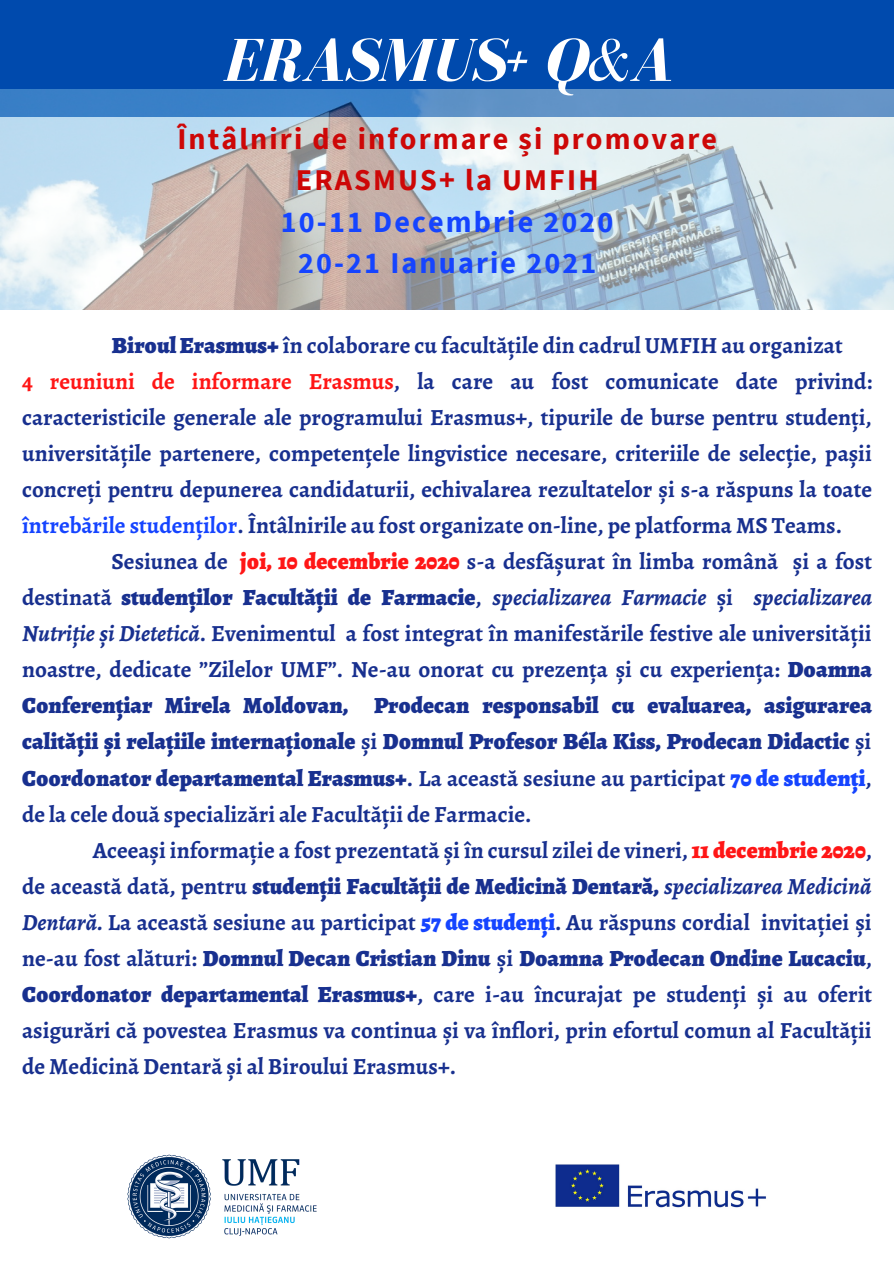
<style>
.page{position:relative;width:894px;height:1264px;background:#fff}
.page>*{position:absolute;margin:0;border:0;box-sizing:border-box;transform-origin:0 0}
.t1{font:italic 700 62.4px "Bodoni FLF";color:#fff}
.t2{font:700 30.15px/41.2px "Source Sans Pro";letter-spacing:.07em;color:#cd0707;text-align:center}
.t3{font:700 30.15px "Source Sans Pro";letter-spacing:.07em;color:#1544ff}
.t4{font:700 23.1px/36px "Alegreya";color:#18308f;text-align:justify}
.s1{font-weight:400}
.s2{font-weight:900}
.s3{color:#ff1616}
.s4{color:#1544ff}
.s5{font-weight:900;color:#ff1616}
.s6{font-style:italic}
.s7{font-weight:900;color:#1544ff}
</style>
<div class="page">
<div style="left:0;top:0;width:893px;height:116px;background:#004aad"></div>
<img style="left:0;top:89px;width:893px;height:220px">
<img style="left:127px;top:1154px;width:190px;height:85px">
<img style="left:555px;top:1164px;width:211px;height:44px">
<p class="t1" style="left:222px;top:27px;width:450px">ERASMUS+ Q<span class="s1">&amp;</span>A</p>
<p class="t2" style="left:177px;top:118px;width:541px">Întâlniri de informare și promovare<br>ERASMUS+ la UMFIH</p>
<p class="t3" style="left:281px;top:202px;width:334px">10-11 Decembrie 2020</p>
<p class="t3" style="left:298px;top:243px;width:299px">20-21 Ianuarie 2021</p>
<p class="t4" style="left:112px;top:327px;width:732px"><span class="s2">BiroulErasmus+</span> în colaborare cu facultățile din cadrul UMFIH au organizat</p>
<p class="t4" style="left:22px;top:363px;width:851px"><span class="s3">4 reuniuni de informare Erasmus</span>, la care au fost comunicate date privind: caracteristicile generale ale programului Erasmus+, tipurile de burse pentru studenți, universitățile partenere, competențele lingvistice necesare, criteriile de selecție, pașii concreți pentru depunerea candidaturii, echivalarea rezultatelor și s-a răspuns la toate <span class="s4">întrebările studenților</span>. Întâlnirile au fost organizate on-line, pe platforma MS Teams.</p>
<p class="t4" style="left:22px;top:543px;width:851px;text-indent:89px">Sesiunea de <span class="s5">joi, 10 decembrie 2020</span> s-a desfășurat în limba română și a fost destinată <span class="s2">studenților Facultății de Farmacie</span>, <span class="s6">specializarea Farmacie</span> și <span class="s6">specializarea Nutriție și Dietetică</span>. Evenimentul a fost integrat în manifestările festive ale universității noastre, dedicate ”Zilelor UMF”. Ne-au onorat cu prezența și cu experiența: <span class="s2">Doamna Conferențiar Mirela Moldovan, Prodecan responsabil cu evaluarea, asigurarea calității și relațiile internaționale</span> și <span class="s2">Domnul Profesor Béla Kiss, Prodecan Didactic</span> și <span class="s2">Coordonator departamental Erasmus+</span>. La această sesiune au participat <span class="s7">70 de studenți</span>, de la cele două specializări ale Facultății de Farmacie.</p>
<p class="t4" style="left:22px;top:831px;width:851px;text-indent:71px">Aceeași informație a fost prezentată și în cursul zilei de vineri, <span class="s5">11 decembrie 2020</span>, de această dată, pentru <span class="s2">studenții Facultății de Medicină Dentară,</span> <span class="s6">specializarea Medicină Dentară.</span> La această sesiune au participat <span class="s7">57 de studenți</span>. Au răspuns cordial invitației și ne-au fost alături: <span class="s2">Domnul Decan Cristian Dinu</span> și <span class="s2">Doamna Prodecan Ondine Lucaciu</span>, <span class="s2">Coordonator departamental Erasmus+</span>, care i-au încurajat pe studenți și au oferit asigurări că povestea Erasmus va continua și va înflori, prin efortul comun al Facultății de Medicină Dentară și al Biroului Erasmus+.</p>
</div>
